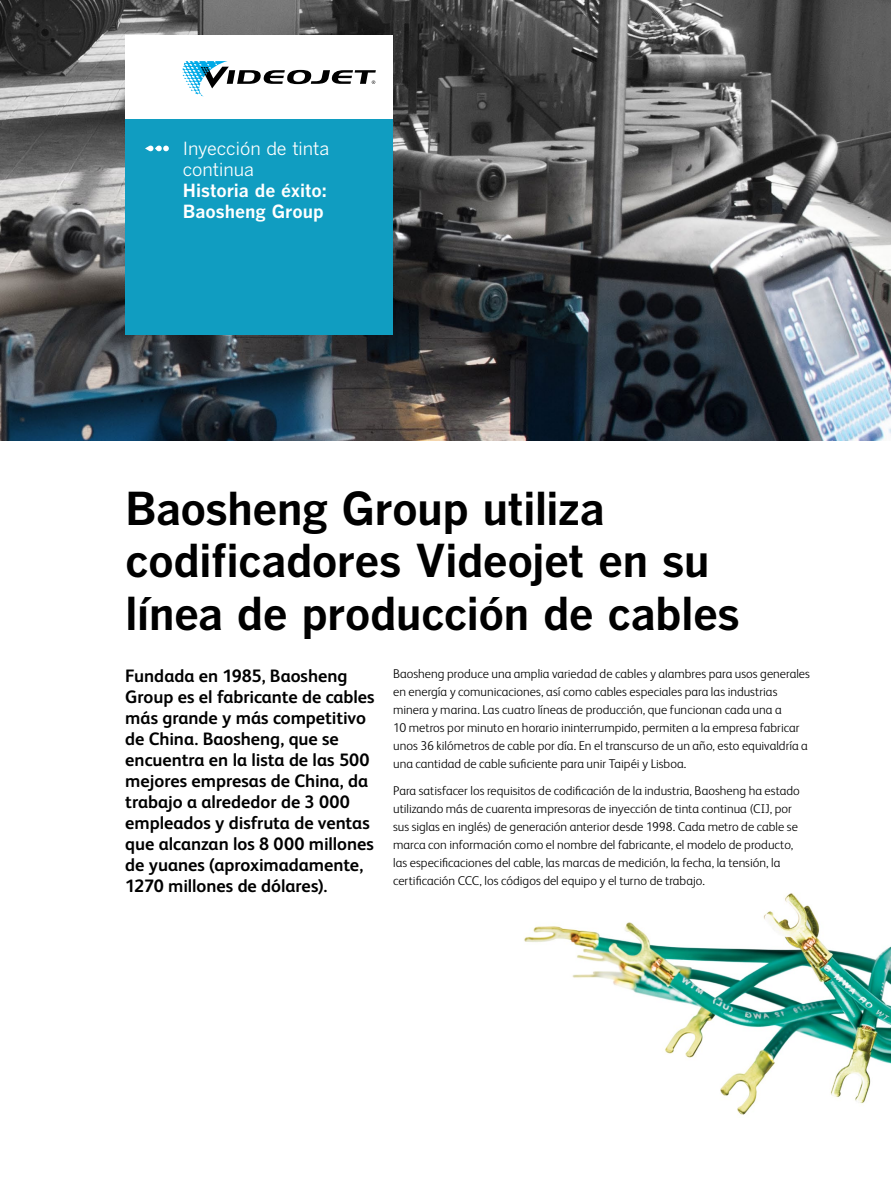
<style>
.page{position:relative;width:891px;height:1188px;background:#fff}
.page>*{position:absolute;margin:0;border:0;box-sizing:border-box;transform-origin:0 0}
.t1{font:700 45px/52.5px "Benton Gothic";letter-spacing:-.02em;color:#000}
.t2{font:700 18px/21px "FS Albert Pro";letter-spacing:-.005em;color:#000}
.t3{font:700 18px/21px "Benton Gothic";letter-spacing:-.005em;color:#fff}
.t4{font:18px/21px "Benton Gothic";letter-spacing:-.01em;color:#fff}
.t5{font:300 12.75px/18px "FS Albert Pro";color:#000}
</style>
<div class="page">
<img style="left:524px;top:893px;width:367px;height:222px">
<img style="left:0;top:0;width:891px;height:441px">
<div style="left:125px;top:36px;width:268px;height:83px;background:#fff"></div>
<div style="left:125px;top:119px;width:268px;height:216px;background:#109dc1"></div>
<svg style="left:183px;top:61px;width:193px;height:35px"></svg>
<svg style="left:145px;top:146px;width:24px;height:5px"></svg>
<h2 class="t4" style="left:183px;top:138px;width:148px">Inyección de tinta continua</h2>
<h2 class="t3" style="left:183px;top:180px;width:145px">Historia de éxito:<br>Baosheng Group</h2>
<h1 class="t1" style="left:125px;top:483px;width:616px">Baosheng Group utiliza codificadores Videojet en su línea de producción de cables</h1>
<p class="t5" style="left:393px;top:664px;width:418px">Baosheng produce una amplia variedad de cables y alambres para usos generales en energía y comunicaciones, así como cables especiales para las industrias minera y marina. Las cuatro líneas de producción, que funcionan cada una a<br>10 metros por minuto en horario ininterrumpido, permiten a la empresa fabricar unos 36 kilómetros de cable por día. En el transcurso de un año, esto equivaldría a una cantidad de cable suficiente para unir Taipéi y Lisboa.</p>
<p class="t5" style="left:393px;top:780px;width:408px">Para satisfacer los requisitos de codificación de la industria, Baosheng ha estado utilizando más de cuarenta impresoras de inyección de tinta continua (CIJ, por sus siglas en inglés) de generación anterior desde 1998. Cada metro de cable se marca con información como el nombre del fabricante, el modelo de producto, las especificaciones del cable, las marcas de medición, la fecha, la tensión, la certificación CCC, los códigos del equipo y el turno de trabajo.</p>
<p class="t2" style="left:125px;top:665px;width:251px">Fundada en 1985, Baosheng<br>Group es el fabricante de cables más grande y más competitivo de China. Baosheng, que se encuentra en la lista de las 500 mejores empresas de China, da trabajo a alrededor de 3 000 empleados y disfruta de ventas que alcanzan los 8 000 millones de yuanes (aproximadamente,<br>1270 millones de dólares).</p>
</div>
